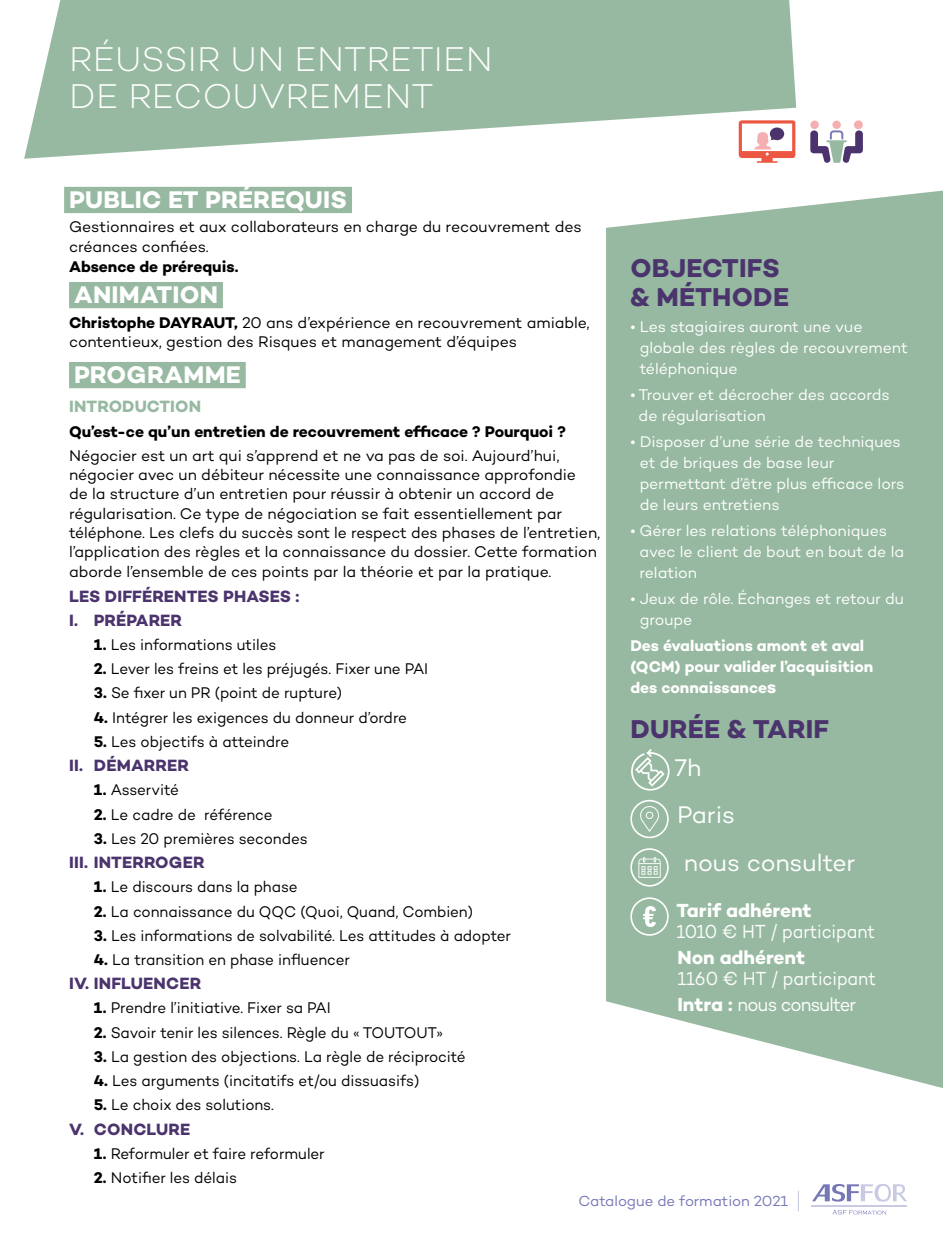
<style>
.page{position:relative;width:943px;height:1241px;background:#fff}
.page>*{position:absolute;margin:0;border:0;box-sizing:border-box;transform-origin:0 0}
.t1{font:300 35px/36.4px "Campton";letter-spacing:.005em;color:#fff}
.t2{font:700 26.25px/29.8px "Campton";letter-spacing:.005em;color:#4b346d}
.t3{font:700 24.5px "Campton";letter-spacing:.01em;color:#fff}
.t4{font:24.5px/47.6px "Campton";letter-spacing:-.005em;color:#fff}
.t5{font:19.25px/25.9px "Campton";letter-spacing:-.01em;color:#fff;scale:.9 1}
.t6{font:700 19.25px "Campton";letter-spacing:-.005em;color:#fff}
.t7{font:700 16.62px/24.2px "Campton";letter-spacing:.01em;color:#4b346d}
.t8{font:700 16.62px "Campton";letter-spacing:.005em;color:#97b9a1}
.t9{font:15.75px/19.4px "Campton";letter-spacing:-.005em;color:#000}
.t10{font:15.75px "Campton";letter-spacing:-.005em;color:#000;scale:.96 1}
.t11{font:15.75px/21px "Campton";letter-spacing:-.005em;color:#fff}
.t12{font:700 15.75px "Campton";letter-spacing:-.005em;color:#000}
.t13{font:700 15.75px/21px "Campton";color:#fff}
.t14{font:14.88px "Campton";letter-spacing:-.01em;color:#7577b7}
.s1{font-weight:700}
.s2{font-size:17.5px}
</style>
<div class="page">
<svg style="left:812px;top:1184px;width:95px;height:17px"></svg>
<hr style="left:811px;top:1205px;width:96px;height:1px;background:#7577b7">
<svg style="left:832px;top:1209px;width:54px;height:5px"></svg>
<svg style="left:606px;top:190px;width:337px;height:897px;background:#9ebda7"></svg>
<svg style="left:24px;top:0;width:772px;height:159px;fill:#97b9a1"></svg>
<div style="left:64px;top:187px;width:288px;height:26px;background:#97b9a1"></div>
<div style="left:69px;top:282px;width:154px;height:26px;background:#97b9a1"></div>
<div style="left:69px;top:362px;width:177px;height:26px;background:#97b9a1"></div>
<svg style="left:630px;top:746px;width:40px;height:45px"></svg>
<svg style="left:639px;top:805px;width:20px;height:27px"></svg>
<div style="left:630px;top:799px;width:38px;height:39px;border:2px solid #fff;border-radius:50%"></div>
<svg style="left:638px;top:856px;width:22px;height:21px"></svg>
<div style="left:630px;top:848px;width:38px;height:38px;border:2px solid #fff;border-radius:50%"></div>
<svg style="left:643px;top:905px;width:13px;height:21px"></svg>
<div style="left:630px;top:897px;width:38px;height:38px;border:2px solid #fff;border-radius:50%"></div>
<svg style="left:738px;top:120px;width:57px;height:43px"></svg>
<div style="left:854px;top:120px;width:8px;height:9px;background:#f6afb0;border-radius:50%"></div>
<div style="left:810px;top:121px;width:8px;height:8px;background:#f6afb0;border-radius:50%"></div>
<div style="left:832px;top:121px;width:8px;height:8px;background:#f6afb0;border-radius:50%"></div>
<svg style="left:810px;top:130px;width:52px;height:33px"></svg>
<h1 class="t1" style="left:69px;top:40px;width:425px">RÉUSSIR UN ENTRETIEN<br>DE RECOUVREMENT</h1>
<h3 class="t3" style="left:69px;top:184px;width:279px">PUBLIC ET PRÉREQUIS</h3>
<p class="t9" style="left:69px;top:217px;width:514px">Gestionnaires et aux collaborateurs en charge du recouvrement des créances confiées.</p>
<p class="t12" style="left:69px;top:256px;width:171px">Absence de prérequis.</p>
<h3 class="t3" style="left:74px;top:279px;width:145px">ANIMATION</h3>
<p class="t9" style="left:69px;top:312px;width:522px"><span class="s1">Christophe DAYRAUT,</span> 20 ans d’expérience en recouvrement amiable, contentieux, gestion des Risques et management d’équipes</p>
<h3 class="t3" style="left:74px;top:359px;width:168px">PROGRAMME</h3>
<p class="t8" style="left:69px;top:396px;width:133px">INTRODUCTION</p>
<p class="t12" style="left:69px;top:421px;width:498px">Qu’est-ce qu’un entretien de recouvrement efficace ? Pourquoi ?</p>
<p class="t9" style="left:69px;top:445px;width:532px">Négocier est un art qui s’apprend et ne va pas de soi. Aujourd’hui, négocier avec un débiteur nécessite une connaissance approfondie<br>de la structure d’un entretien pour réussir à obtenir un accord de régularisation. Ce type de négociation se fait essentiellement par téléphone. Les clefs du succès sont le respect des phases de l’entretien, l’application des règles et la connaissance du dossier. Cette formation aborde l’ensemble de ces points par la théorie et par la pratique.</p>
<p class="t7" style="left:69px;top:583px;width:232px">LES DIFFÉRENTES PHASES :<br>I. PRÉPARER</p>
<p class="t10" style="left:94px;top:634px;width:191px"><span class="s1">1.</span> Les informations utiles</p>
<p class="t10" style="left:94px;top:659px;width:350px"><span class="s1">2.</span> Lever les freins et les préjugés. Fixer une PAI</p>
<p class="t10" style="left:94px;top:683px;width:260px"><span class="s1">3.</span> Se fixer un PR (point de rupture)</p>
<p class="t10" style="left:94px;top:707px;width:328px"><span class="s1">4.</span> Intégrer les exigences du donneur d’ordre</p>
<p class="t10" style="left:94px;top:731px;width:205px"><span class="s1">5.</span> Les objectifs à atteindre</p>
<p class="t7" style="left:69px;top:753px;width:121px">II. DÉMARRER</p>
<p class="t10" style="left:94px;top:780px;width:90px"><span class="s1">1.</span> Asservité</p>
<p class="t10" style="left:94px;top:804px;width:188px"><span class="s1">2.</span> Le cadre de référence</p>
<p class="t10" style="left:94px;top:828px;width:224px"><span class="s1">3.</span> Les 20 premières secondes</p>
<p class="t7" style="left:69px;top:849px;width:137px">III. INTERROGER</p>
<p class="t10" style="left:94px;top:877px;width:214px"><span class="s1">1.</span> Le discours dans la phase</p>
<p class="t10" style="left:94px;top:901px;width:396px"><span class="s1">2.</span> La connaissance du QQC (Quoi, Quand, Combien)</p>
<p class="t10" style="left:94px;top:925px;width:436px"><span class="s1">3.</span> Les informations de solvabilité. Les attitudes à adopter</p>
<p class="t10" style="left:94px;top:949px;width:268px"><span class="s1">4.</span> La transition en phase influencer</p>
<p class="t7" style="left:69px;top:971px;width:134px">IV. INFLUENCER</p>
<p class="t10" style="left:94px;top:998px;width:248px"><span class="s1">1.</span> Prendre l’initiative. Fixer sa PAI</p>
<p class="t10" style="left:94px;top:1022px;width:365px"><span class="s1">2.</span> Savoir tenir les silences. Règle du « TOUTOUT»</p>
<p class="t10" style="left:94px;top:1046px;width:389px"><span class="s1">3.</span> La gestion des objections. La règle de réciprocité</p>
<p class="t10" style="left:94px;top:1070px;width:340px"><span class="s1">4.</span> Les arguments (incitatifs et/ou dissuasifs)</p>
<p class="t10" style="left:94px;top:1094px;width:189px"><span class="s1">5.</span> Le choix des solutions.</p>
<p class="t7" style="left:69px;top:1116px;width:123px">V. CONCLURE</p>
<p class="t10" style="left:94px;top:1143px;width:242px"><span class="s1">1.</span> Reformuler et faire reformuler</p>
<p class="t10" style="left:94px;top:1167px;width:150px"><span class="s1">2.</span> Notifier les délais</p>
<h2 class="t2" style="left:630px;top:252px;width:160px">OBJECTIFS &amp; MÉTHODE</h2>
<p class="t11" style="left:639px;top:316px;width:270px;text-indent:-9px">• Les stagiaires auront une vue globale des règles de recouvrement téléphonique</p>
<p class="t11" style="left:638px;top:384px;width:253px;text-indent:-8px">• Trouver et décrocher des accords de régularisation</p>
<p class="t11" style="left:639px;top:431px;width:266px;text-indent:-9px">• Disposer d’une série de techniques et de briques de base leur permettant d’être plus efficace lors de leurs entretiens</p>
<p class="t11" style="left:639px;top:520px;width:266px;text-indent:-9px">• Gérer les relations téléphoniques avec le client de bout en bout de la relation</p>
<p class="t11" style="left:639px;top:588px;width:266px;text-indent:-9px">• Jeux de rôle. Échanges et retour du groupe</p>
<p class="t13" style="left:630px;top:635px;width:244px">Des évaluations amont et aval (QCM) pour valider l’acquisition des connaissance<span class="s2">s</span></p>
<h2 class="t2" style="left:630px;top:713px;width:200px">DURÉE &amp; TARIF</h2>
<h3 class="t4" style="left:675px;top:743px;width:182px">7h<br>Paris<br>nous consulter</h3>
<p class="t6" style="left:676px;top:897px;width:137px">Tarif adhérent</p>
<p class="t5" style="left:676px;top:917px;width:222px">1010 € HT / participant</p>
<p class="t6" style="left:677px;top:944px;width:129px">Non adhérent</p>
<p class="t5" style="left:677px;top:964px;width:222px">1160 € HT / participant<br><span class="s1">Intra :</span> nous consulter</p>
<p class="t14" style="left:578px;top:1191px;width:211px">Catalogue de formation 2021</p>
</div>
